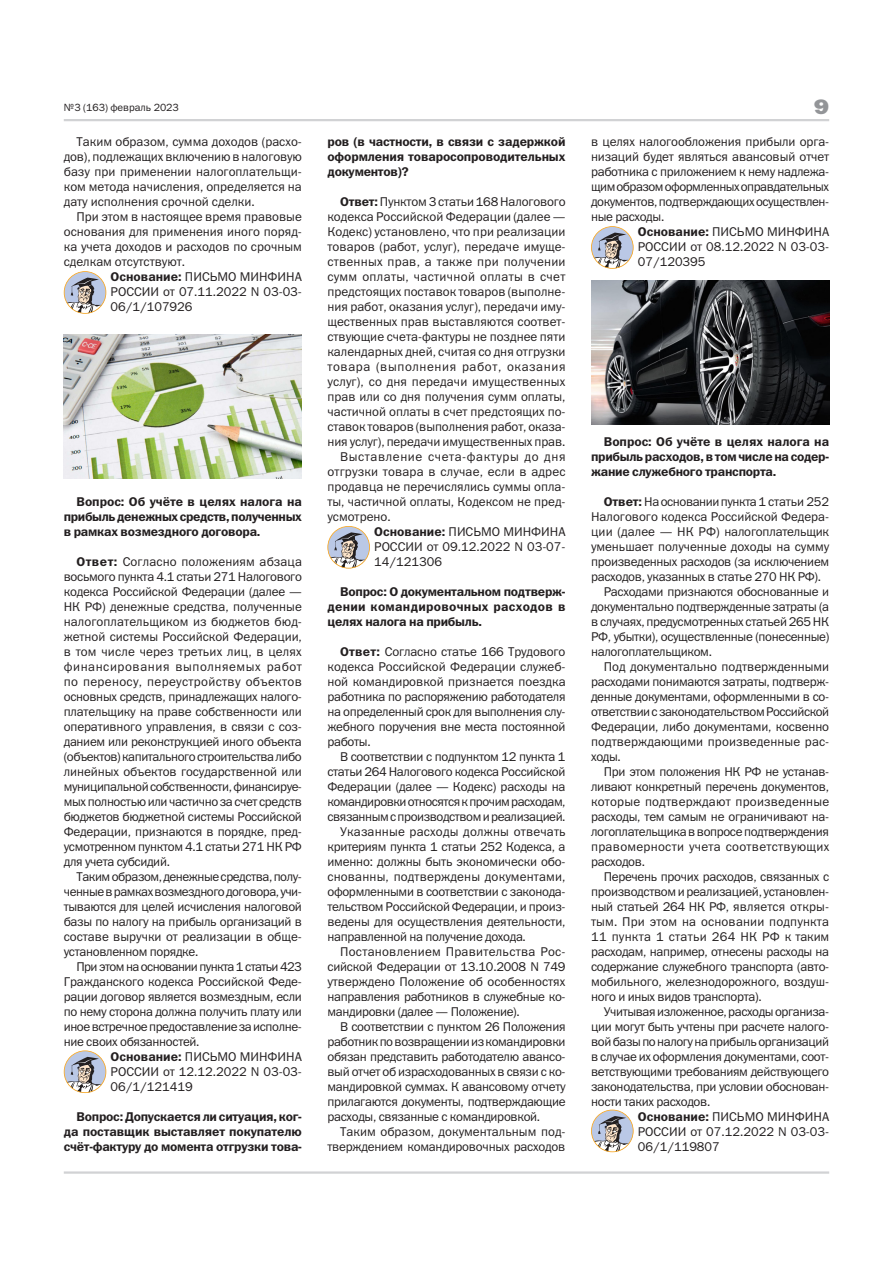
<style>
.page{position:relative;width:893px;height:1263px;background:#fff}
.page>*{position:absolute;margin:0;border:0;box-sizing:border-box;transform-origin:0 0}
.t1{font:21px "Franklin Gothic Heavy C";color:#939598;scale:1.2 1}
.Тело_статьи{font:12.75px/15px "Franklin Gothic Book C";letter-spacing:-.015em;color:#231f20;text-align:justify}
.Тело_статьи-2{font:12.75px/15px "Franklin Gothic Demi C";letter-spacing:-.02em;color:#231f20;text-align:justify}
.t2{font:10.5px "Franklin Gothic Book C";color:#231f20}
.s1{font-family:"Franklin Gothic Demi C"}
</style>
<div class="page">
<hr style="left:64px;top:1171px;width:765px;height:3px;background:#d1d2d4">
<hr style="left:64px;top:119px;width:765px;height:2px;background:#d1d2d4">
<svg style="left:64px;top:271px;width:42px;height:43px"></svg>
<img style="left:64px;top:335px;width:238px;height:144px">
<img style="left:591px;top:280px;width:238px;height:144px">
<svg style="left:64px;top:1050px;width:42px;height:43px"></svg>
<svg style="left:327px;top:526px;width:43px;height:42px"></svg>
<svg style="left:591px;top:1110px;width:43px;height:42px"></svg>
<svg style="left:591px;top:226px;width:43px;height:43px"></svg>
<p class="t2" style="left:64px;top:101px;width:117px">№3 (163) февраль 2023</p>
<h1 class="t1" style="left:814px;top:95px;width:14px">9</h1>
<p class="Тело_статьи" style="left:64px;top:134px;width:240px;text-indent:13px">Таким образом, сумма доходов (расхо&shy;дов), подлежащих включению в налоговую базу при применении налогоплательщи&shy;ком метода начисления, определяется на дату исполнения срочной сделки.</p>
<p class="Тело_статьи" style="left:64px;top:209px;width:240px;text-indent:13px">При этом в настоящее время правовые основания для применения иного поряд&shy;ка учета доходов и расходов по срочным сделкам отсутствуют.</p>
<p class="Тело_статьи" style="left:111px;top:269px;width:193px"><span class="s1">Основание:</span> ПИСЬМО МИНФИНА РОССИИ от 07.11.2022 N 03-03- 06/1/107926</p>
<p class="Тело_статьи" style="left:591px;top:134px;width:240px">в целях налогообложения прибыли орга&shy;низаций будет являться авансовый отчет работника с приложением к нему надлежа&shy;щим образом оформленных оправдательных документов, подтверждающих осуществлен&shy;ные расходы.</p>
<p class="Тело_статьи" style="left:638px;top:224px;width:193px"><span class="s1">Основание:</span> ПИСЬМО МИНФИНА РОССИИ от 08.12.2022 N 03-03- 07/120395</p>
<p class="Тело_статьи-2" style="left:327px;top:134px;width:240px">ров (в частности, в связи с задержкой оформления товаросопроводительных документов)?</p>
<p class="Тело_статьи" style="left:327px;top:194px;width:240px;text-indent:13px"><span class="s1">Ответ:</span> Пунктом 3 статьи 168 Налогового кодекса Российской Федерации (далее — Кодекс) установлено, что при реализации товаров (работ, услуг), передаче имуще&shy;ственных прав, а также при получении сумм оплаты, частичной оплаты в счет предстоящих поставок товаров (выполне&shy;ния работ, оказания услуг), передачи иму&shy;щественных прав выставляются соответ&shy;ствующие счета-фактуры не позднее пяти календарных дней, считая со дня отгрузки товара (выполнения работ, оказания услуг), со дня передачи имущественных прав или со дня получения сумм оплаты, частичной оплаты в счет предстоящих по&shy;ставок товаров (выполнения работ, оказа&shy;ния услуг), передачи имущественных прав.</p>
<p class="Тело_статьи" style="left:327px;top:449px;width:240px;text-indent:13px">Выставление счета-фактуры до дня отгрузки товара в случае, если в адрес продавца не перечислялись суммы опла&shy;ты, частичной оплаты, Кодексом не пред&shy;усмотрено.</p>
<p class="Тело_статьи" style="left:374px;top:524px;width:193px"><span class="s1">Основание:</span> ПИСЬМО МИНФИНА РОССИИ от 09.12.2022 N 03-07- 14/121306</p>
<p class="Тело_статьи-2" style="left:327px;top:584px;width:240px;text-indent:13px">Вопрос: О документальном подтверж&shy;дении командировочных расходов в целях налога на прибыль.</p>
<p class="Тело_статьи" style="left:327px;top:644px;width:240px;text-indent:13px"><span class="s1">Ответ:</span> Согласно статье 166 Трудового кодекса Российской Федерации служеб&shy;ной командировкой признается поездка работника по распоряжению работодателя на определенный срок для выполнения слу&shy;жебного поручения вне места постоянной работы.</p>
<p class="Тело_статьи" style="left:327px;top:749px;width:240px;text-indent:13px">В соответствии с подпунктом 12 пункта 1 статьи 264 Налогового кодекса Российской Федерации (далее — Кодекс) расходы на командировки относятся к прочим расходам, связанным с производством и реализацией.</p>
<p class="Тело_статьи" style="left:327px;top:824px;width:240px;text-indent:13px">Указанные расходы должны отвечать критериям пункта 1 статьи 252 Кодекса, а именно: должны быть экономически обо&shy;снованны, подтверждены документами, оформленными в соответствии с законода&shy;тельством Российской Федерации, и произ&shy;ведены для осуществления деятельности, направленной на получение дохода.</p>
<p class="Тело_статьи" style="left:327px;top:944px;width:240px;text-indent:13px">Постановлением Правительства Рос&shy;сийской Федерации от 13.10.2008 N 749 утверждено Положение об особенностях направления работников в служебные ко&shy;мандировки (далее — Положение).</p>
<p class="Тело_статьи" style="left:327px;top:1019px;width:240px;text-indent:13px">В соответствии с пунктом 26 Положения работник по возвращении из командировки обязан представить работодателю авансо&shy;вый отчет об израсходованных в связи с ко&shy;мандировкой суммах. К авансовому отчету прилагаются документы, подтверждающие расходы, связанные с командировкой.</p>
<p class="Тело_статьи" style="left:327px;top:1124px;width:240px;text-align:right">Таким образом, документальным под&shy;тверждением командировочных расходов</p>
<p class="Тело_статьи-2" style="left:591px;top:434px;width:240px;text-indent:13px">Вопрос: Об учёте в целях налога на прибыль расходов, в том числе на содер&shy;жание служебного транспорта.</p>
<p class="Тело_статьи" style="left:591px;top:494px;width:240px;text-indent:13px"><span class="s1">Ответ:</span> На основании пункта 1 статьи 252<br>Налогового кодекса Российской Федера&shy;ции (далее — НК РФ) налогоплательщик уменьшает полученные доходы на сумму произведенных расходов (за исключением расходов, указанных в статье 270 НК РФ).</p>
<p class="Тело_статьи" style="left:591px;top:584px;width:240px;text-indent:13px">Расходами признаются обоснованные и документально подтвержденные затраты (а в случаях, предусмотренных статьей 265 НК РФ, убытки), осуществленные (понесенные) налогоплательщиком.</p>
<p class="Тело_статьи" style="left:591px;top:659px;width:240px;text-indent:13px">Под документально подтвержденными расходами понимаются затраты, подтверж&shy;денные документами, оформленными в со&shy;ответствии с законодательством Российской Федерации, либо документами, косвенно подтверждающими произведенные рас&shy;ходы.</p>
<p class="Тело_статьи" style="left:591px;top:764px;width:240px;text-indent:13px">При этом положения НК РФ не устанав&shy;ливают конкретный перечень документов, которые подтверждают произведенные расходы, тем самым не ограничивают на&shy;логоплательщика в вопросе подтверждения правомерности учета соответствующих расходов.</p>
<p class="Тело_статьи" style="left:591px;top:869px;width:240px;text-indent:13px">Перечень прочих расходов, связанных с производством и реализацией, установлен&shy;ный статьей 264 НК РФ, является откры&shy;тым. При этом на основании подпункта 11 пункта 1 статьи 264 НК РФ к таким расходам, например, отнесены расходы на содержание служебного транспорта (авто&shy;мобильного, железнодорожного, воздуш&shy;ного и иных видов транспорта).</p>
<p class="Тело_статьи" style="left:591px;top:1004px;width:240px;text-indent:13px">Учитывая изложенное, расходы организа&shy;ции могут быть учтены при расчете налого&shy;вой базы по налогу на прибыль организаций в случае их оформления документами, соот&shy;ветствующими требованиям действующего законодательства, при условии обоснован&shy;ности таких расходов.</p>
<p class="Тело_статьи" style="left:638px;top:1109px;width:193px"><span class="s1">Основание:</span> ПИСЬМО МИНФИНА РОССИИ от 07.12.2022 N 03-03- 06/1/119807</p>
<p class="Тело_статьи-2" style="left:64px;top:494px;width:240px;text-indent:13px">Вопрос: Об учёте в целях налога на прибыль денежных средств, полученных в рамках возмездного договора.</p>
<p class="Тело_статьи" style="left:64px;top:554px;width:240px;text-indent:13px"><span class="s1">Ответ:</span> Согласно положениям абзаца восьмого пункта 4.1 статьи 271 Налогового кодекса Российской Федерации (далее — НК РФ) денежные средства, полученные налогоплательщиком из бюджетов бюд&shy;жетной системы Российской Федерации, в том числе через третьих лиц, в целях финансирования выполняемых работ по переносу, переустройству объектов основных средств, принадлежащих налого&shy;плательщику на праве собственности или оперативного управления, в связи с соз&shy;данием или реконструкцией иного объекта (объектов) капитального строительства либо линейных объектов государственной или муниципальной собственности, финансируе&shy;мых полностью или частично за счет средств бюджетов бюджетной системы Российской Федерации, признаются в порядке, пред&shy;усмотренном пунктом 4.1 статьи 271 НК РФ для учета субсидий.</p>
<p class="Тело_статьи" style="left:64px;top:869px;width:240px;text-indent:13px">Таким образом, денежные средства, полу&shy;ченные в рамках возмездного договора, учи&shy;тываются для целей исчисления налоговой базы по налогу на прибыль организаций в составе выручки от реализации в обще&shy;установленном порядке.</p>
<p class="Тело_статьи" style="left:64px;top:959px;width:240px;text-indent:13px">При этом на основании пункта 1 статьи 423<br>Гражданского кодекса Российской Феде&shy;рации договор является возмездным, если по нему сторона должна получить плату или иное встречное предоставление за исполне&shy;ние своих обязанностей.</p>
<p class="Тело_статьи" style="left:111px;top:1049px;width:193px"><span class="s1">Основание:</span> ПИСЬМО МИНФИНА РОССИИ от 12.12.2022 N 03-03- 06/1/121419</p>
<p class="Тело_статьи-2" style="left:64px;top:1109px;width:240px;text-indent:13px">Вопрос: Допускается ли ситуация, ког&shy;да поставщик выставляет покупателю счёт-фактуру до момента отгрузки това-</p>
</div>
